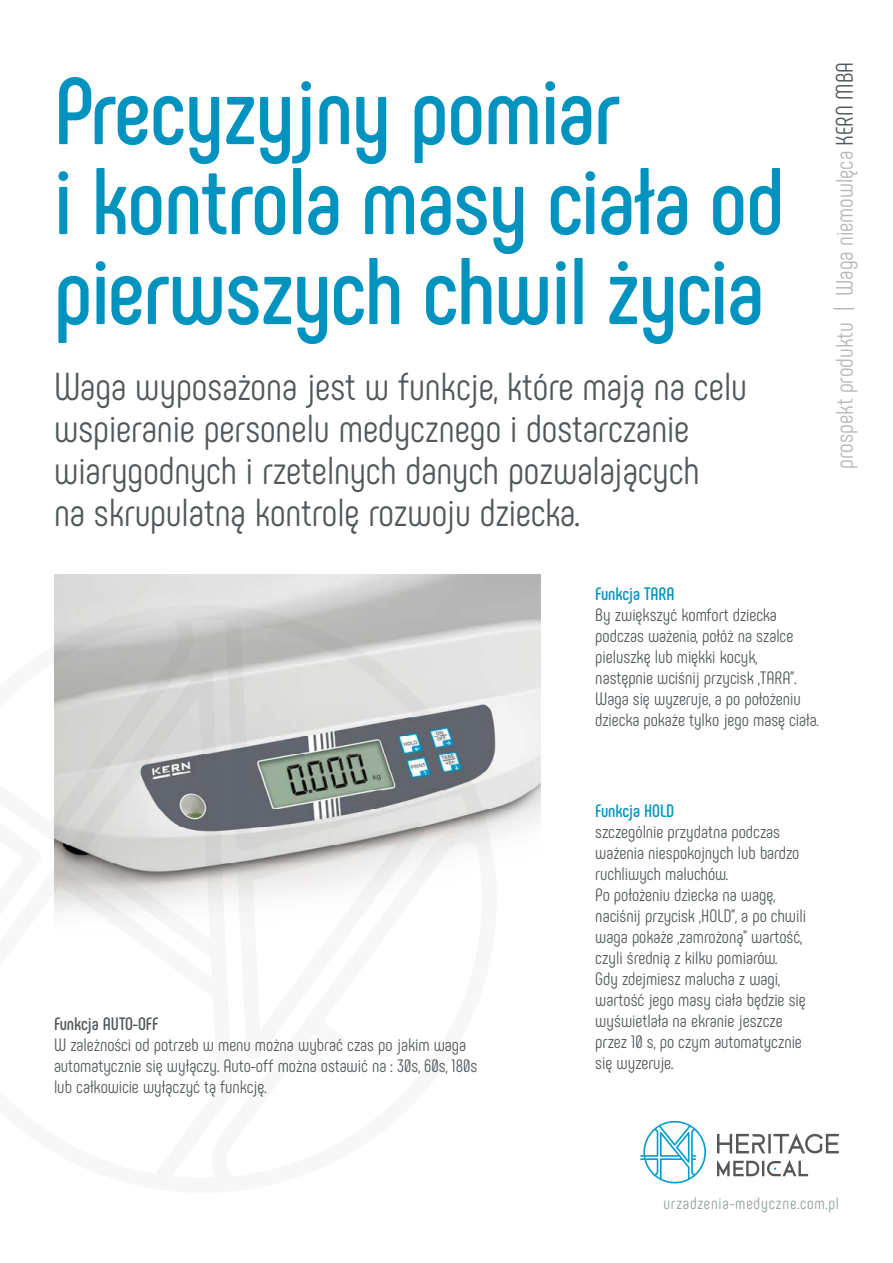
<style>
.page{position:relative;width:893px;height:1263px;background:#fff}
.page>*{position:absolute;margin:0;border:0;box-sizing:border-box;transform-origin:0 0}
.t1{font:700 94.5px/90px "Phenomena";letter-spacing:-.015em;color:#0093bf}
.t2{font:39px/42px "Phenomena";color:#51575a}
.t3{font:24px "Phenomena";color:#b5b7b8}
.t4{font:18px/21px "Phenomena";color:#51575a}
.t5{font:700 18px "Phenomena";letter-spacing:-.005em;color:#0093bf}
.t6{font:700 18px "Phenomena";letter-spacing:-.005em;color:#51575a}
.t7{font:16.5px "Phenomena";letter-spacing:.05em;color:#8d9e9e}
.s1{color:#51575a}
</style>
<div class="page">
<svg style="left:640px;top:1121px;width:66px;height:62px"></svg>
<svg style="left:717px;top:1133px;width:122px;height:20px"></svg>
<svg style="left:717px;top:1160px;width:91px;height:16px"></svg>
<img style="left:54px;top:575px;width:486px;height:255px">
<svg style="left:54px;top:596px;width:451px;height:329px"></svg>
<h1 class="t1" style="left:54px;top:66px;width:732px">Precyzyjny pomiar<br>i kontrola masy ciała od pierwszych chwil życia</h1>
<h2 class="t2" style="left:54px;top:365px;width:695px">Waga wyposażona jest w funkcje, które mają na celu wspieranie personelu medycznego i dostarczanie wiarygodnych i rzetelnych danych pozwalających<br>na skrupulatną kontrolę rozwoju dziecka.</h2>
<h3 class="t3" style="left:831px;top:469px;width:408px;rotate:-90deg">prospekt produktu | Waga niemowlęca <span class="s1">KERN MBA</span></h3>
<p class="t5" style="left:595px;top:582px;width:81px">Funkcja TARA</p>
<p class="t4" style="left:595px;top:604px;width:225px">By zwiększyć komfort dziecka podczas ważenia, połóż na szalce pieluszkę lub miękki kocyk, następnie wciśnij przycisk „TARA”.<br>Waga się wyzeruje, a po położeniu dziecka pokaże tylko jego masę ciała.</p>
<p class="t6" style="left:54px;top:1013px;width:106px">Funkcja AUTO-OFF</p>
<p class="t4" style="left:54px;top:1034px;width:425px">W zależności od potrzeb w menu można wybrać czas po jakim waga automatycznie się wyłączy. Auto-off można ostawić na : 30s, 60s, 180s lub całkowicie wyłączyć tą funkcję.</p>
<p class="t5" style="left:595px;top:799px;width:81px">Funkcja HOLD</p>
<p class="t4" style="left:595px;top:821px;width:212px">szczególnie przydatna podczas ważenia niespokojnych lub bardzo ruchliwych maluchów.<br>Po położeniu dziecka na wagę, naciśnij przycisk „HOLD”, a po chwili waga pokaże „zamrożoną” wartość, czyli średnią z kilku pomiarów.<br>Gdy zdejmiesz malucha z wagi, wartość jego masy ciała będzie się wyświetlała na ekranie jeszcze przez 10 s, po czym automatycznie się wyzeruje.</p>
<p class="t7" style="left:664px;top:1193px;width:177px">urzadzenia-medyczne.com.pl</p>
</div>
